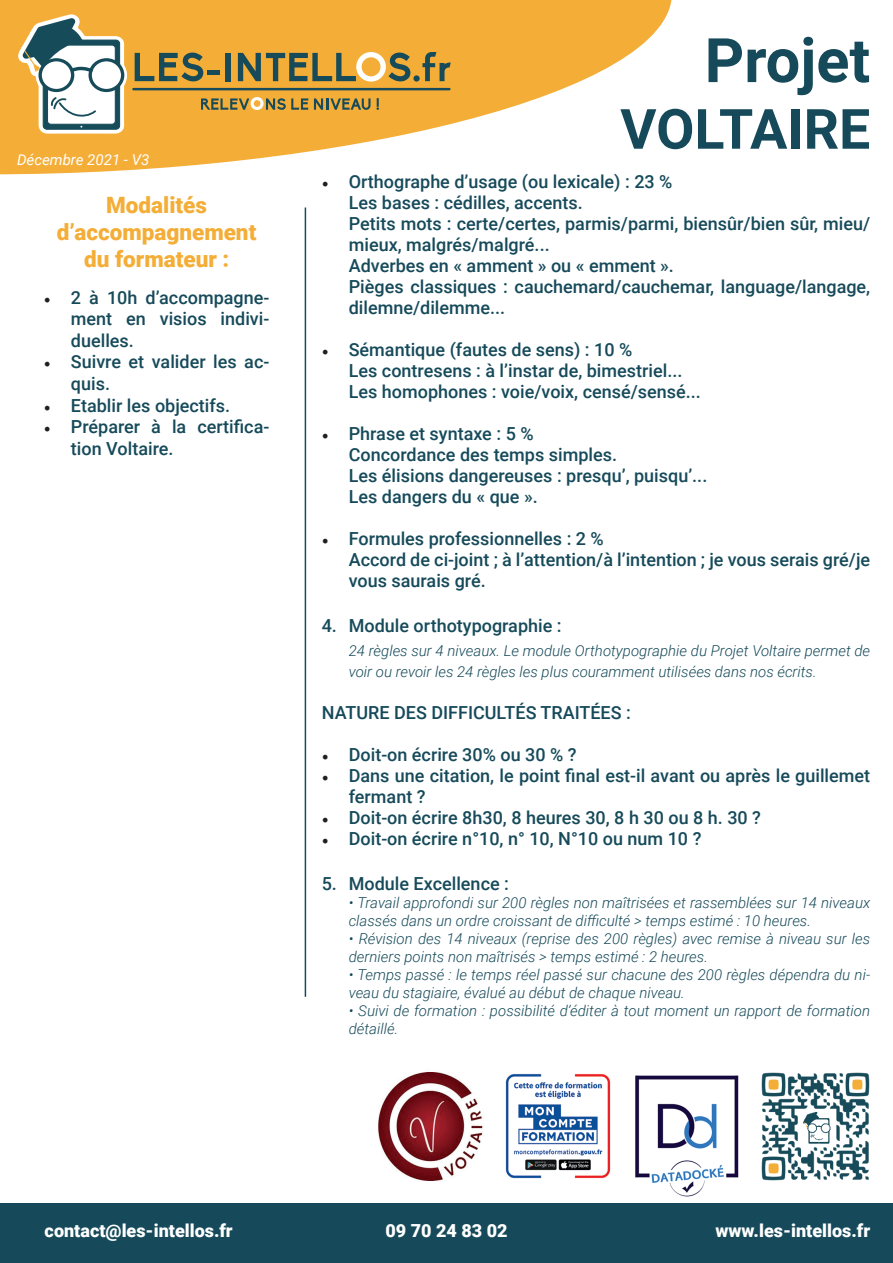
<style>
.page{position:relative;width:893px;height:1263px;background:#fff}
.page>*{position:absolute;margin:0;border:0;box-sizing:border-box;transform-origin:0 0}
.t1{font:700 61.35px "Roboto";color:#164a5a}
.t2{font:700 55.5px "Roboto";color:#164a5a}
.t3{font:900 22.5px/27px "Roboto";color:#f4ae38;text-align:center}
.t4{font:500 18px/21px "Roboto";color:#164a5a}
.t5{font:900 18px "Roboto";color:#fff}
.t6{font:italic 300 15px/18px "Roboto";color:#164a5a}
.t7{font:italic 15px "Roboto";color:#fff}
.s1{font-family:"Minion Pro";font-weight:400;color:#231f20}
</style>
<div class="page">
<svg style="left:0;top:0;width:672px;height:174px;fill:#f4ae38"></svg>
<div style="left:0;top:1203px;width:893px;height:60px;background:#164a5a"></div>
<svg style="left:17px;top:14px;width:111px;height:120px"></svg>
<svg style="left:135px;top:53px;width:68px;height:28px"></svg>
<hr style="left:207px;top:70px;width:12px;height:4px;background:#184b59">
<div style="left:225px;top:53px;width:5px;height:28px;background:#184b59"></div>
<svg style="left:238px;top:52px;width:213px;height:30px"></svg>
<hr style="left:132px;top:88px;width:319px;height:2px;background:#184b59">
<svg style="left:201px;top:97px;width:107px;height:13px"></svg>
<svg style="left:314px;top:98px;width:65px;height:12px"></svg>
<img style="left:761px;top:1072px;width:109px;height:109px">
<img style="left:505px;top:1074px;width:106px;height:105px">
<img style="left:378px;top:1072px;width:105px;height:109px">
<img style="left:635px;top:1075px;width:104px;height:122px">
<hr style="left:305px;top:208px;width:1px;height:789px;background:#164a5a">
<p class="t7" style="left:17px;top:149px;width:134px">Décembre 2021 - V3</p>
<p class="t3" style="left:57px;top:191px;width:201px">Modalités d’accompagnement du formateur :</p>
<p class="t4" style="left:71px;top:286px;width:200px;line-height:21.6px;text-align:justify;text-indent:-27px"><span class="s1">•</span> 2 à 10h d’accompagne&shy;ment en visios indivi&shy;duelles.</p>
<p class="t4" style="left:71px;top:350px;width:200px;line-height:21.6px;text-indent:-27px"><span class="s1">•</span> Suivre et valider les ac&shy;quis.</p>
<p class="t4" style="left:44px;top:394px;width:188px"><span class="s1">•</span> Etablir les objectifs.</p>
<p class="t4" style="left:71px;top:415px;width:200px;line-height:21.6px;text-indent:-27px"><span class="s1">•</span> Préparer à la certifica&shy;tion Voltaire.</p>
<h1 class="t1" style="left:705px;top:17px;width:167px">Projet</h1>
<h2 class="t2" style="left:620px;top:90px;width:252px">VOLTAIRE</h2>
<p class="t4" style="left:349px;top:170px;width:523px;text-indent:-27px"><span class="s1">•</span> Orthographe d’usage (ou lexicale) : 23 %<br>Les bases : cédilles, accents.<br>Petits mots : certe/certes, parmis/parmi, biensûr/bien sûr, mieu/ mieux, malgrés/malgré...<br>Adverbes en « amment » ou « emment ».<br>Pièges classiques : cauchemard/cauchemar, language/langage, dilemne/dilemme...</p>
<p class="t4" style="left:349px;top:338px;width:354px;text-indent:-27px"><span class="s1">•</span> Sémantique (fautes de sens) : 10 %<br>Les contresens : à l’instar de, bimestriel...<br>Les homophones : voie/voix, censé/sensé...</p>
<p class="t4" style="left:349px;top:422px;width:360px;text-indent:-27px"><span class="s1">•</span> Phrase et syntaxe : 5 %<br>Concordance des temps simples.<br>Les élisions dangereuses : presqu’, puisqu’...<br>Les dangers du « que ».</p>
<p class="t4" style="left:349px;top:527px;width:523px;text-indent:-27px"><span class="s1">•</span> Formules professionnelles : 2 %<br>Accord de ci-joint ; à l’attention/à l’intention ; je vous serais gré/je vous saurais gré.</p>
<p class="t4" style="left:322px;top:614px;width:241px">4. Module orthotypographie :</p>
<p class="t6" style="left:349px;top:639px;width:523px;line-height:21px">24 règles sur 4 niveaux. Le module Orthotypographie du Projet Voltaire permet de voir ou revoir les 24 règles les plus couramment utilisées dans nos écrits.</p>
<p class="t4" style="left:322px;top:701px;width:311px">NATURE DES DIFFICULTÉS TRAITÉES :</p>
<p class="t4" style="left:322px;top:743px;width:256px"><span class="s1">•</span> Doit-on écrire 30% ou 30 % ?</p>
<p class="t4" style="left:349px;top:764px;width:523px;text-indent:-27px"><span class="s1">•</span> Dans une citation, le point final est-il avant ou après le guillemet fermant ?</p>
<p class="t4" style="left:322px;top:806px;width:441px"><span class="s1">•</span> Doit-on écrire 8h30, 8 heures 30, 8 h 30 ou 8 h. 30 ?</p>
<p class="t4" style="left:322px;top:827px;width:381px"><span class="s1">•</span> Doit-on écrire n°10, n° 10, N°10 ou num 10 ?</p>
<p class="t4" style="left:322px;top:872px;width:189px">5. Module Excellence :</p>
<p class="t6" style="left:349px;top:893px;width:523px">• Travail approfondi sur 200 règles non maîtrisées et rassemblées sur 14 niveaux classés dans un ordre croissant de difficulté &gt; temps estimé : 10 heures.</p>
<p class="t6" style="left:349px;top:929px;width:523px">• Révision des 14 niveaux (reprise des 200 règles) avec remise à niveau sur les derniers points non maîtrisés &gt; temps estimé : 2 heures.</p>
<p class="t6" style="left:349px;top:965px;width:523px">• Temps passé : le temps réel passé sur chacune des 200 règles dépendra du ni&shy;veau du stagiaire, évalué au début de chaque niveau.</p>
<p class="t6" style="left:349px;top:1001px;width:523px">• Suivi de formation : possibilité d’éditer à tout moment un rapport de formation détaillé.</p>
<p class="t5" style="left:45px;top:1218px;width:190px">contact@les-intellos.fr</p>
<p class="t5" style="left:385px;top:1218px;width:124px">09 70 24 83 02</p>
<p class="t5" style="left:715px;top:1218px;width:156px">www.les-intellos.fr</p>
</div>
